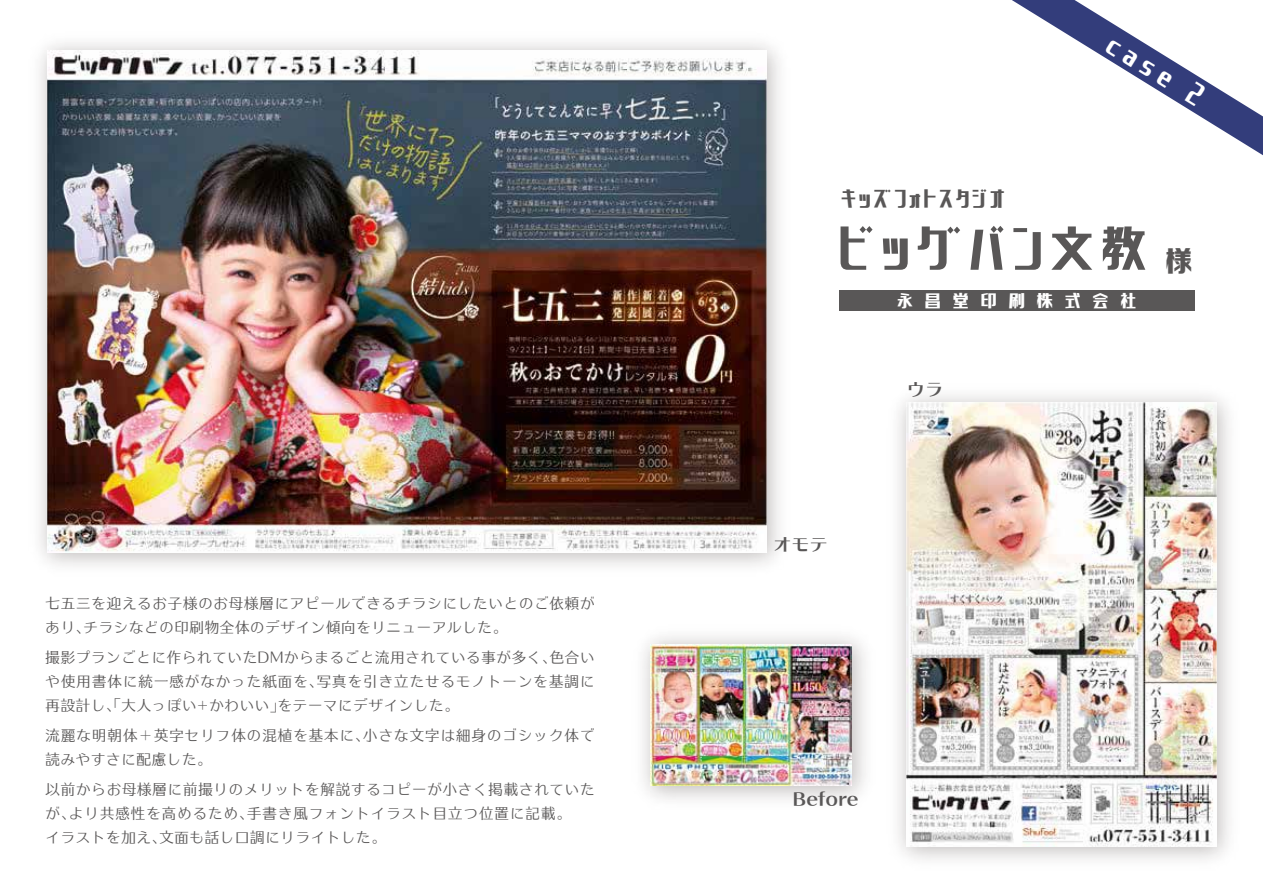
<style>
.page{position:relative;width:1263px;height:893px;background:#fff}
.page>*{position:absolute;margin:0;border:0;box-sizing:border-box;transform-origin:0 0}
.t1{font:68.4px "GN Kin iro Sans Serif";letter-spacing:.1em;color:#595757}
.t2{font:34.5px "GN Kin iro Sans Serif";color:#fff}
.t3{font:28.8px "GN Kin iro Sans Serif";letter-spacing:.1em;color:#595757}
.t4{font:24px "GN Kin iro Sans Serif";letter-spacing:.5em;color:#fff}
.t5{font:18px "Kan 415 Typos Std";letter-spacing:.01em;color:#595757}
.t6{font:15px/24px "Kan 48 Typos Std";letter-spacing:.02em;color:#595757}
.s1{font-size:39.6px}
</style>
<div class="page">
<img style="left:39px;top:42px;width:741px;height:524px">
<img style="left:48px;top:51px;width:718px;height:502px">
<img style="left:642px;top:636px;width:224px;height:164px">
<img style="left:651px;top:644px;width:201px;height:142px">
<img style="left:897px;top:395px;width:332px;height:465px">
<img style="left:906px;top:402px;width:310px;height:444px">
<svg style="left:1012px;top:0;width:251px;height:156px"></svg>
<div style="left:839px;top:290px;width:355px;height:21px;background:#595757"></div>
<h3 class="t3" style="left:841px;top:187px;width:165px">キッズフォトスタジオ</h3>
<h2 class="t2" style="left:1118px;top:28px;width:109px;rotate:32deg">case 2</h2>
<h1 class="t1" style="left:839px;top:219px;width:355px">ビッグバン文教<span class="s1">様</span></h1>
<h3 class="t4" style="left:897px;top:290px;width:241px">永昌堂印刷株式会社</h3>
<p class="t5" style="left:907px;top:380px;width:38px">ウラ</p>
<p class="t5" style="left:773px;top:535px;width:56px">オモテ</p>
<p class="t6" style="left:45px;top:589px;width:551px">七五三を迎えるお子様のお母様層にアピールできるチラシにしたいとのご依頼があり、チラシなどの印刷物全体のデザイン傾向をリニューアルした。</p>
<p class="t6" style="left:45px;top:643px;width:551px;text-align:justify">撮影プランごとに作られていたDMからまるごと流用されている事が多く、色合いや使用書体に統一感がなかった紙面を、写真を引き立たせるモノトーンを基調に再設計し、「大人っぽい+かわいい」をテーマにデザインした。</p>
<p class="t6" style="left:45px;top:721px;width:551px">流麗な明朝体＋英字セリフ体の混植を基本に、小さな文字は細身のゴシック体で読みやすさに配慮した。</p>
<p class="t6" style="left:45px;top:775px;width:551px;text-align:justify">以前からお母様層に前撮りのメリットを解説するコピーが小さく掲載されていたが、より共感性を高めるため、手書き風フォントイラスト目立つ位置に記載。　　イラストを加え、文面も話し口調にリライトした。</p>
<p class="t5" style="left:793px;top:789px;width:67px">Before</p>
</div>
